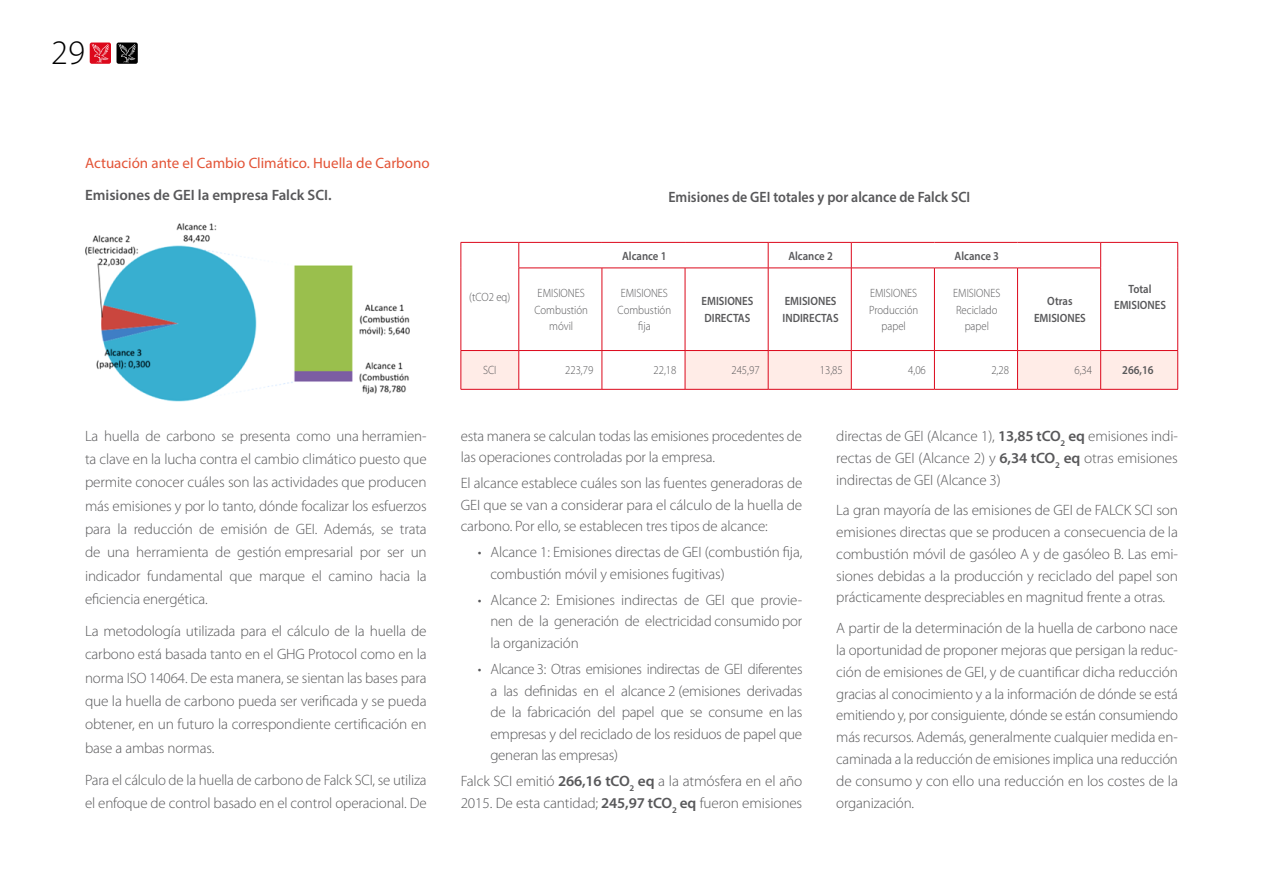
<style>
.page{position:relative;width:1263px;height:893px;background:#fff}
.page>*{position:absolute;margin:0;border:0;box-sizing:border-box;transform-origin:0 0}
.t1{font:300 34.5px "Myriad Pro";color:#000}
.t2{font:300 15px/21.9px "Myriad Pro";letter-spacing:-.01em;color:#58585a;text-align:justify}
.t3{font:15px "Myriad Pro";color:#e35437}
.t4{font:600 15px "Myriad Pro";color:#58585a;scale:.93 1}
.t5{font:600 15px "Myriad Pro";color:#58585a}
.t6{font:300 12px/16.5px "Myriad Pro";color:#58585a;text-align:center;scale:.9 1}
.t7{font:600 12px/16.5px "Myriad Pro";color:#58585a;text-align:center;scale:.9 1}
.s1{font-weight:600}
</style>
<div class="page">
<div style="left:90px;top:43px;width:21px;height:21px;background:#dc081b;border-radius:2px"></div>
<svg style="left:92px;top:44px;width:17px;height:19px"></svg>
<div style="left:117px;top:43px;width:21px;height:21px;background:#000;border-radius:2px"></div>
<svg style="left:118px;top:44px;width:18px;height:19px"></svg>
<img style="left:85px;top:223px;width:325px;height:179px">
<svg style="left:462px;top:351px;width:715px;height:38px"></svg>
<svg style="left:768px;top:243px;width:1px;height:25px"></svg>
<svg style="left:851px;top:243px;width:1px;height:25px"></svg>
<svg style="left:1100px;top:243px;width:1px;height:25px"></svg>
<svg style="left:1177px;top:243px;width:1px;height:25px"></svg>
<hr style="left:1177px;top:268px;width:1px;height:82px;background:#dc081b">
<hr style="left:519px;top:268px;width:83px;height:1px;background:#dc081b">
<hr style="left:518px;top:268px;width:1px;height:82px;background:#dc081b">
<hr style="left:602px;top:268px;width:83px;height:1px;background:#dc081b">
<hr style="left:602px;top:268px;width:1px;height:82px;background:#dc081b">
<hr style="left:685px;top:268px;width:83px;height:1px;background:#dc081b">
<hr style="left:685px;top:268px;width:1px;height:82px;background:#dc081b">
<hr style="left:768px;top:268px;width:83px;height:1px;background:#dc081b">
<hr style="left:768px;top:268px;width:1px;height:82px;background:#dc081b">
<hr style="left:851px;top:268px;width:83px;height:1px;background:#dc081b">
<hr style="left:851px;top:268px;width:1px;height:82px;background:#dc081b">
<hr style="left:934px;top:268px;width:83px;height:1px;background:#dc081b">
<hr style="left:934px;top:268px;width:1px;height:82px;background:#dc081b">
<hr style="left:1017px;top:268px;width:84px;height:1px;background:#dc081b">
<hr style="left:1017px;top:268px;width:1px;height:82px;background:#dc081b">
<hr style="left:1100px;top:268px;width:1px;height:82px;background:#dc081b">
<hr style="left:519px;top:242px;width:83px;height:1px;background:#dc081b">
<svg style="left:518px;top:243px;width:1px;height:25px"></svg>
<hr style="left:602px;top:242px;width:83px;height:1px;background:#dc081b">
<hr style="left:685px;top:242px;width:83px;height:1px;background:#dc081b">
<hr style="left:768px;top:242px;width:83px;height:1px;background:#dc081b">
<hr style="left:851px;top:242px;width:83px;height:1px;background:#dc081b">
<hr style="left:934px;top:242px;width:83px;height:1px;background:#dc081b">
<hr style="left:1017px;top:242px;width:84px;height:1px;background:#dc081b">
<hr style="left:1101px;top:242px;width:77px;height:1px;background:#dc081b">
<hr style="left:461px;top:242px;width:58px;height:1px;background:#dc081b">
<svg style="left:461px;top:243px;width:1px;height:25px"></svg>
<hr style="left:461px;top:268px;width:1px;height:82px;background:#dc081b">
<hr style="left:461px;top:350px;width:58px;height:1px;background:#dc081b">
<hr style="left:461px;top:351px;width:1px;height:38px;background:#dc081b">
<hr style="left:519px;top:350px;width:83px;height:1px;background:#dc081b">
<hr style="left:518px;top:351px;width:1px;height:38px;background:#dc081b">
<hr style="left:602px;top:350px;width:83px;height:1px;background:#dc081b">
<hr style="left:602px;top:351px;width:1px;height:38px;background:#dc081b">
<hr style="left:685px;top:350px;width:83px;height:1px;background:#dc081b">
<hr style="left:685px;top:351px;width:1px;height:38px;background:#dc081b">
<hr style="left:768px;top:350px;width:83px;height:1px;background:#dc081b">
<hr style="left:768px;top:351px;width:1px;height:38px;background:#dc081b">
<hr style="left:851px;top:350px;width:83px;height:1px;background:#dc081b">
<hr style="left:851px;top:351px;width:1px;height:38px;background:#dc081b">
<hr style="left:934px;top:350px;width:83px;height:1px;background:#dc081b">
<hr style="left:934px;top:351px;width:1px;height:38px;background:#dc081b">
<hr style="left:1017px;top:350px;width:84px;height:1px;background:#dc081b">
<hr style="left:1017px;top:351px;width:1px;height:38px;background:#dc081b">
<hr style="left:1101px;top:350px;width:77px;height:1px;background:#dc081b">
<hr style="left:1100px;top:351px;width:1px;height:38px;background:#dc081b">
<hr style="left:1177px;top:351px;width:1px;height:38px;background:#dc081b">
<hr style="left:461px;top:389px;width:58px;height:1px;background:#dc081b">
<hr style="left:519px;top:389px;width:83px;height:1px;background:#dc081b">
<hr style="left:602px;top:389px;width:83px;height:1px;background:#dc081b">
<hr style="left:685px;top:389px;width:83px;height:1px;background:#dc081b">
<hr style="left:768px;top:389px;width:83px;height:1px;background:#dc081b">
<hr style="left:851px;top:389px;width:83px;height:1px;background:#dc081b">
<hr style="left:934px;top:389px;width:83px;height:1px;background:#dc081b">
<hr style="left:1017px;top:389px;width:84px;height:1px;background:#dc081b">
<hr style="left:1101px;top:389px;width:77px;height:1px;background:#dc081b">
<h1 class="t1" style="left:51px;top:32px;width:36px">29</h1>
<p class="t3" style="left:85px;top:153px;width:346px">Actuación ante el Cambio Climático. Huella de Carbono</p>
<p class="t5" style="left:85px;top:185px;width:248px">Emisiones de GEI la empresa Falck SCI.</p>
<p class="t2" style="left:85px;top:424px;width:343px;line-height:23.4px">La huella de carbono se presenta como una herramien&shy;ta clave en la lucha contra el cambio climático puesto que permite conocer cuáles son las actividades que producen más emisiones y por lo tanto, dónde focalizar los esfuerzos para la reducción de emisión de GEI. Además, se trata de una herramienta de gestión empresarial por ser un indicador fundamental que marque el camino hacia la eficiencia energética.</p>
<p class="t2" style="left:85px;top:619px;width:343px;line-height:23.4px">La metodología utilizada para el cálculo de la huella de carbono está basada tanto en el GHG Protocol como en la norma ISO 14064. De esta manera, se sientan las bases para que la huella de carbono pueda ser verificada y se pueda obtener, en un futuro la correspondiente certificación en base a ambas normas.</p>
<p class="t2" style="left:85px;top:768px;width:343px;line-height:23.4px">Para el cálculo de la huella de carbono de Falck SCI, se utiliza el enfoque de control basado en el control operacional. De</p>
<p class="t4" style="left:668px;top:187px;width:326px">Emisiones de GEI totales y por alcance de Falck SCI</p>
<p class="t6" style="left:469px;top:289px;width:47px">(tCO2 eq)</p>
<p class="t7" style="left:622px;top:247px;width:51px">Alcance 1</p>
<p class="t7" style="left:788px;top:247px;width:51px">Alcance 2</p>
<p class="t7" style="left:955px;top:247px;width:51px">Alcance 3</p>
<p class="t6" style="left:534px;top:285px;width:61px">EMISIONES<br>Combustión móvil</p>
<p class="t6" style="left:618px;top:285px;width:61px">EMISIONES<br>Combustión fija</p>
<p class="t7" style="left:701px;top:293px;width:59px;text-align:left">EMISIONES<br>DIRECTAS</p>
<p class="t7" style="left:783px;top:293px;width:64px;text-align:left">EMISIONES<br>INDIRECTAS</p>
<p class="t6" style="left:869px;top:285px;width:56px">EMISIONES<br>Producción papel</p>
<p class="t6" style="left:953px;top:285px;width:54px">EMISIONES<br>Reciclado papel</p>
<p class="t7" style="left:1034px;top:293px;width:59px">Otras<br>EMISIONES</p>
<p class="t7" style="left:1114px;top:280px;width:59px">Total<br>EMISIONES</p>
<p class="t6" style="left:483px;top:362px;width:16px">SCI</p>
<p class="t6" style="left:565px;top:362px;width:33px">223,79</p>
<p class="t6" style="left:653px;top:362px;width:27px">22,18</p>
<p class="t6" style="left:731px;top:362px;width:33px">245,97</p>
<p class="t6" style="left:820px;top:362px;width:27px">13,85</p>
<p class="t6" style="left:908px;top:362px;width:21px">4,06</p>
<p class="t6" style="left:991px;top:362px;width:21px">2,28</p>
<p class="t6" style="left:1074px;top:362px;width:21px">6,34</p>
<p class="t7" style="left:1122px;top:362px;width:36px">266,16</p>
<p class="t2" style="left:461px;top:425px;width:343px">esta manera se calculan todas las emisiones procedentes de las operaciones controladas por la empresa.</p>
<p class="t2" style="left:461px;top:472px;width:343px">El alcance establece cuáles son las fuentes generadoras de GEI que se van a considerar para el cálculo de la huella de carbono. Por ello, se establecen tres tipos de alcance:</p>
<p class="t2" style="left:490px;top:541px;width:313px;text-indent:-13px">• Alcance 1: Emisiones directas de GEI (combustión fija, combustión móvil y emisiones fugitivas)</p>
<p class="t2" style="left:490px;top:589px;width:313px;text-indent:-13px">• Alcance 2: Emisiones indirectas de GEI que provie&shy;nen de la generación de electricidad consumido por la organización</p>
<p class="t2" style="left:490px;top:658px;width:314px;text-indent:-13px">• Alcance 3: Otras emisiones indirectas de GEI diferentes a las definidas en el alcance 2 (emisiones derivadas de la fabricación del papel que se consume en las empresas y del reciclado de los residuos de papel que generan las empresas)</p>
<p class="t2" style="left:461px;top:770px;width:343px">Falck SCI emitió <span class="s1">266,16 tCO</span><sub>2</sub> <span class="s1">eq</span> a la atmósfera en el año<br>2015. De esta cantidad; <span class="s1">245,97 tCO</span><sub>2</sub> <span class="s1">eq</span> fueron emisiones</p>
<p class="t2" style="left:836px;top:425px;width:343px">directas de GEI (Alcance 1), <span class="s1">13,85 tCO</span><sub>2</sub> <span class="s1">eq</span> emisiones indi&shy;rectas de GEI (Alcance 2) y <span class="s1">6,34 tCO</span><sub>2</sub> <span class="s1">eq</span> otras emisiones indirectas de GEI (Alcance 3)</p>
<p class="t2" style="left:836px;top:499px;width:343px">La gran mayoría de las emisiones de GEI de FALCK SCI son emisiones directas que se producen a consecuencia de la combustión móvil de gasóleo A y de gasóleo B. Las emi&shy;siones debidas a la producción y reciclado del papel son prácticamente despreciables en magnitud frente a otras.</p>
<p class="t2" style="left:836px;top:617px;width:343px">A partir de la determinación de la huella de carbono nace la oportunidad de proponer mejoras que persigan la reduc&shy;ción de emisiones de GEI, y de cuantificar dicha reducción gracias al conocimiento y a la información de dónde se está emitiendo y, por consiguiente, dónde se están consumiendo más recursos. Además, generalmente cualquier medida en&shy;caminada a la reducción de emisiones implica una reducción de consumo y con ello una reducción en los costes de la organización.</p>
</div>
